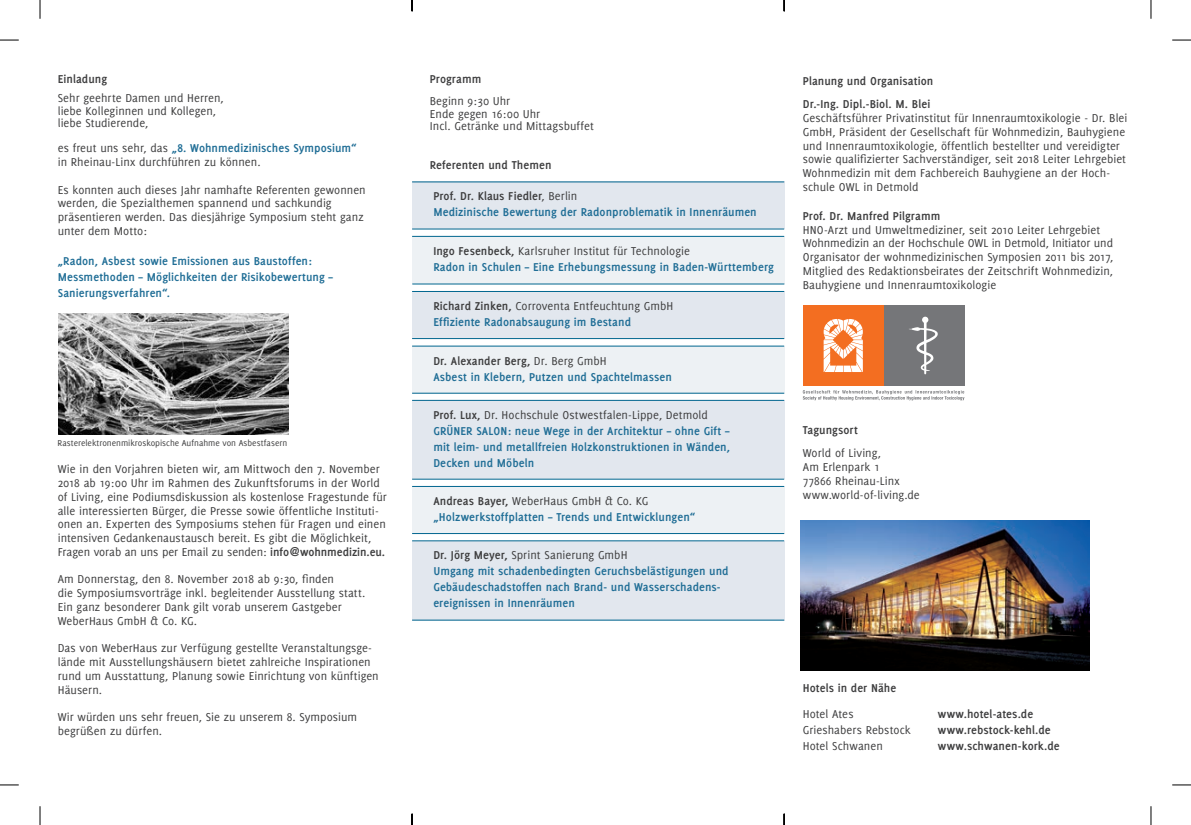
<style>
.page{position:relative;width:1191px;height:825px;background:#fff}
.page>*{position:absolute;margin:0;border:0;box-sizing:border-box;transform-origin:0 0}
.t1{font:12.5px/13.8px "Delicious";letter-spacing:.005em;color:#3e3e3f}
.t2{font:700 12.5px/16px "Delicious";letter-spacing:.005em;color:#206e96}
.t3{font:700 12.5px/23.1px "Delicious";letter-spacing:.005em;color:#3e3e3f}
.t4{font:9.38px "Delicious";color:#3e3e3f}
.s1{font-weight:700;color:#206e96}
.s2{font-weight:700}
.s3{color:#3e3e3f}
.s4{font-weight:400;color:#3e3e3f}
</style>
<div class="page">
<img style="left:800px;top:520px;width:290px;height:150px">
<svg style="left:803px;top:390px;width:161px;height:10px"></svg>
<div style="left:803px;top:305px;width:81px;height:81px;background:#f36e21"></div>
<svg style="left:824px;top:319px;width:39px;height:53px"></svg>
<div style="left:884px;top:305px;width:80px;height:81px;background:#757679"></div>
<svg style="left:909px;top:316px;width:29px;height:58px"></svg>
<img style="left:58px;top:314px;width:231px;height:120px">
<div style="left:412px;top:237px;width:372px;height:47px;background:#edf1f4"></div>
<hr style="left:412px;top:283px;width:372px;height:1px;background:#01668f">
<hr style="left:412px;top:236px;width:372px;height:1px;background:#01668f">
<div style="left:412px;top:291px;width:372px;height:47px;background:#e2e7ee"></div>
<hr style="left:412px;top:291px;width:372px;height:1px;background:#01668f">
<hr style="left:412px;top:338px;width:372px;height:1px;background:#01668f">
<div style="left:412px;top:182px;width:372px;height:47px;background:#e2e7ee"></div>
<hr style="left:412px;top:181px;width:372px;height:1px;background:#01668f">
<hr style="left:412px;top:228px;width:372px;height:1px;background:#01668f">
<div style="left:412px;top:346px;width:372px;height:47px;background:#edf1f4"></div>
<hr style="left:412px;top:345px;width:372px;height:1px;background:#01668f">
<hr style="left:412px;top:392px;width:372px;height:1px;background:#01668f">
<div style="left:412px;top:400px;width:372px;height:79px;background:#e2e7ee"></div>
<hr style="left:412px;top:399px;width:372px;height:1px;background:#01668f">
<hr style="left:412px;top:478px;width:372px;height:1px;background:#01668f">
<div style="left:412px;top:486px;width:372px;height:47px;background:#edf1f4"></div>
<hr style="left:412px;top:485px;width:372px;height:1px;background:#01668f">
<hr style="left:412px;top:533px;width:372px;height:1px;background:#01668f">
<div style="left:412px;top:540px;width:372px;height:80px;background:#e2e7ee"></div>
<hr style="left:412px;top:540px;width:372px;height:1px;background:#01668f">
<hr style="left:412px;top:619px;width:372px;height:1px;background:#01668f">
<svg style="left:0;top:39px;width:19px;height:2px"></svg>
<svg style="left:1172px;top:39px;width:19px;height:2px"></svg>
<svg style="left:0;top:784px;width:19px;height:1px"></svg>
<svg style="left:1172px;top:784px;width:19px;height:1px"></svg>
<svg style="left:39px;top:0;width:2px;height:19px"></svg>
<svg style="left:39px;top:806px;width:2px;height:18px"></svg>
<svg style="left:1150px;top:0;width:2px;height:19px"></svg>
<svg style="left:1150px;top:806px;width:2px;height:18px"></svg>
<svg style="left:411px;top:0;width:2px;height:11px"></svg>
<svg style="left:411px;top:813px;width:2px;height:11px"></svg>
<svg style="left:783px;top:0;width:2px;height:11px"></svg>
<svg style="left:783px;top:813px;width:2px;height:11px"></svg>
<p class="t3" style="left:58px;top:68px;width:51px">Einladung</p>
<p class="t1" style="left:58px;top:92px;width:168px;line-height:12.5px">Sehr geehrte Damen und Herren, liebe Kolleginnen und Kollegen, liebe Studierende,</p>
<p class="t1" style="left:58px;top:141px;width:300px">es freut uns sehr, das <span class="s1">„8. Wohnmedizinisches Symposium“ </span>in Rheinau-Linx durchführen zu können.</p>
<p class="t1" style="left:58px;top:182px;width:309px">Es konnten auch dieses Jahr namhafte Referenten gewonnen werden, die Spezialthemen spannend und sachkundig präsentieren werden. Das diesjährige Symposium steht ganz unter dem Motto:</p>
<p class="t2" style="left:58px;top:252px;width:277px">„Radon, Asbest sowie Emissionen aus Baustoffen:<br>Messmethoden – Möglichkeiten der Risikobewertung –<br>Sanierungsverfahren“.</p>
<p class="t4" style="left:58px;top:437px;width:231px">Rasterelektronenmikroskopische Aufnahme von Asbestfasern</p>
<p class="t1" style="left:58px;top:462px;width:331px">Wie in den Vorjahren bieten wir, am Mittwoch den 7. November 2018 ab 19:00 Uhr im Rahmen des Zukunftsforums in der World of Living, eine Podiumsdiskussion als kostenlose Fragestunde für alle interessierten Bürger, die Presse sowie öffentliche Instituti&shy;onen an. Experten des Symposiums stehen für Fragen und einen intensiven Gedankenaustausch bereit. Es gibt die Möglichkeit, Fragen vorab an uns per Email zu senden: <span class="s2">info@wohnmedizin.eu.</span></p>
<p class="t1" style="left:58px;top:572px;width:309px">Am Donnerstag, den 8. November 2018 ab 9:30, finden<br>die Symposiumsvorträge inkl. begleitender Ausstellung statt.<br>Ein ganz besonderer Dank gilt vorab unserem Gastgeber WeberHaus GmbH &amp; Co. KG.</p>
<p class="t1" style="left:58px;top:640px;width:323px">Das von WeberHaus zur Verfügung gestellte Veranstaltungsge&shy;lände mit Ausstellungshäusern bietet zahlreiche Inspirationen rund um Ausstattung, Planung sowie Einrichtung von künftigen Häusern.</p>
<p class="t1" style="left:58px;top:709px;width:301px">Wir würden uns sehr freuen, Sie zu unserem 8. Symposium begrüßen zu dürfen.</p>
<p class="t3" style="left:430px;top:68px;width:53px">Programm</p>
<p class="t1" style="left:430px;top:95px;width:166px;line-height:12.5px">Beginn 9:30 Uhr<br>Ende gegen 16:00 Uhr<br>Incl. Getränke und Mittagsbuffet</p>
<p class="t3" style="left:430px;top:153px;width:123px">Referenten und Themen</p>
<p class="t2" style="left:433px;top:188px;width:325px"><span class="s3">Prof. Dr. Klaus Fiedler</span><span class="s4">, Berlin<br></span>Medizinische Bewertung der Radonproblematik in Innenräumen</p>
<p class="t2" style="left:433px;top:243px;width:342px"><span class="s3">Ingo Fesenbeck,</span> <span class="s4">Karlsruher Institut für Technologie<br></span>Radon in Schulen – Eine Erhebungsmessung in Baden-Württemberg</p>
<p class="t2" style="left:433px;top:297px;width:241px"><span class="s3">Richard Zinken,</span> <span class="s4">Corroventa Entfeuchtung GmbH<br></span>Effiziente Radonabsaugung im Bestand</p>
<p class="t2" style="left:433px;top:352px;width:240px"><span class="s3">Dr. Alexander Berg,</span> <span class="s4">Dr. Berg GmbH<br></span>Asbest in Klebern, Putzen und Spachtelmassen</p>
<p class="t2" style="left:433px;top:406px;width:298px"><span class="s3">Prof. Lux,</span> <span class="s4">Dr. Hochschule Ostwestfalen-Lippe, Detmold </span>GRÜNER SALON: neue Wege in der Architektur – ohne Gift – mit leim- und metallfreien Holzkonstruktionen in Wänden, Decken und Möbeln</p>
<p class="t2" style="left:433px;top:492px;width:263px"><span class="s3">Andreas Bayer,</span> <span class="s4">WeberHaus GmbH &amp; Co. KG </span>„Holzwerkstoffplatten – Trends und Entwicklungen“</p>
<p class="t2" style="left:433px;top:546px;width:297px"><span class="s3">Dr. Jörg Meyer,</span> <span class="s4">Sprint Sanierung GmbH<br></span>Umgang mit schadenbedingten Geruchsbelästigungen und Gebäudeschadstoffen nach Brand- und Wasserschadens‑ ereignissen in Innenräumen</p>
<p class="t3" style="left:803px;top:69px;width:132px">Planung und Organisation<br>Dr.-Ing. Dipl.-Biol. M. Blei</p>
<p class="t1" style="left:803px;top:111px;width:326px">Geschäftsführer Privatinstitut für Innenraumtoxikologie - Dr. Blei GmbH, Präsident der Gesellschaft für Wohnmedizin, Bauhygiene und Innenraumtoxikologie, öffentlich bestellter und vereidigter sowie qualifizierter Sachverständiger, seit 2018 Leiter Lehrgebiet Wohnmedizin mit dem Fachbereich Bauhygiene an der Hoch&shy;schule OWL in Detmold</p>
<p class="t3" style="left:803px;top:204px;width:139px">Prof. Dr. Manfred Pilgramm</p>
<p class="t1" style="left:803px;top:222px;width:312px">HNO-Arzt und Umweltmediziner, seit 2010 Leiter Lehrgebiet Wohnmedizin an der Hochschule OWL in Detmold, Initiator und Organisator der wohnmedizinischen Symposien 2011 bis 2017, Mitglied des Redaktionsbeirates der Zeitschrift Wohnmedizin, Bauhygiene und Innenraumtoxikologie</p>
<p class="t3" style="left:803px;top:417px;width:57px">Tagungsort</p>
<p class="t1" style="left:803px;top:446px;width:119px">World of Living,<br>Am Erlenpark 1<br>77866 Rheinau-Linx www.world-of-living.de</p>
<p class="t3" style="left:803px;top:675px;width:95px">Hotels in der Nähe</p>
<p class="t1" style="left:803px;top:706px;width:52px">Hotel Ates</p>
<p class="t3" style="left:938px;top:701px;width:97px">www.hotel-ates.de</p>
<p class="t1" style="left:803px;top:722px;width:109px">Grieshabers Rebstock</p>
<p class="t3" style="left:938px;top:717px;width:115px">www.rebstock-kehl.de</p>
<p class="t1" style="left:803px;top:738px;width:82px">Hotel Schwanen</p>
<p class="t3" style="left:938px;top:733px;width:123px">www.schwanen-kork.de</p>
</div>
